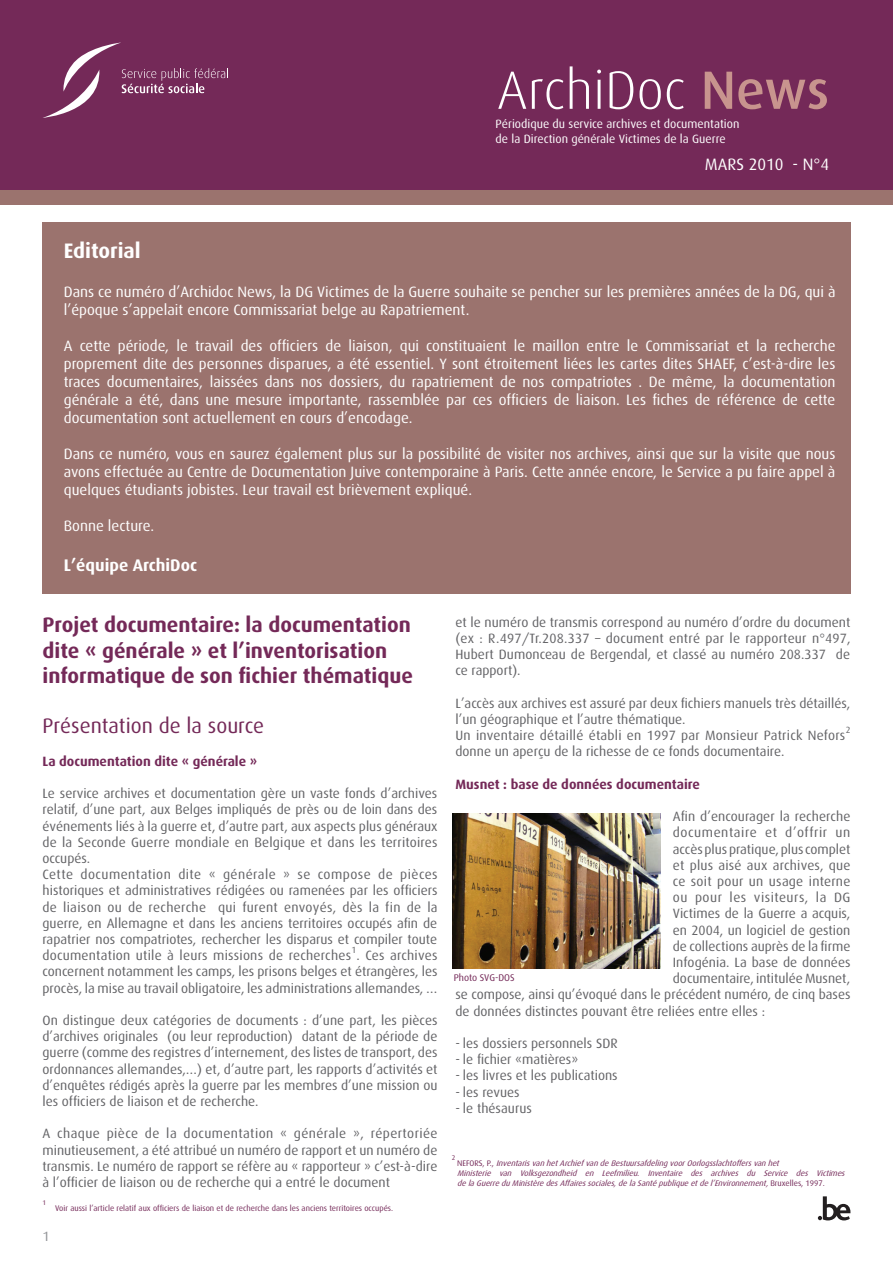
<style>
.page{position:relative;width:893px;height:1263px;background:#fff}
.page>*{position:absolute;margin:0;border:0;box-sizing:border-box;transform-origin:0 0}
.t1{font:300 54px "Dax";color:#fff}
.t2{font:700 21px/25.2px "Dax";color:#742958}
.t3{font:21px "Dax";color:#742958}
.t4{font:700 21px "Dax";color:#fff}
.t5{font:700 16.8px "Dax";color:#fff}
.t6{font:16.5px "Dax";color:#fff}
.t7{font:15px/18px "Dax";color:#fff;text-align:justify}
.t8{font:13.5px/16.2px "Dax";color:#636366}
.t9{font:700 13.5px "Dax";color:#742958}
.t10{font:13.5px "Dax";letter-spacing:.04em;color:#636366}
.t11{font:13.5px "Dax";letter-spacing:.035em;color:#636366}
.t12{font:13.5px "Dax";color:#939598}
.t13{font:12px/14.4px "Dax";color:#fff}
.t14{font:9.75px "Dax";letter-spacing:-.005em;color:#742958}
.t15{font:9px "Dax";color:#636366}
.t16{font:italic 8.1px/9.8px "Dax";color:#742958}
.t17{font:8.1px "Dax";color:#742958}
.t18{font:6.75px "Dax";color:#742958}
.s1{font-weight:500;color:#c8948e}
.s2{font-style:normal}
</style>
<div class="page">
<div style="left:43px;top:223px;width:808px;height:371px;background:#9b736e"></div>
<div style="left:0;top:0;width:893px;height:193px;background:#742958"></div>
<svg style="left:43px;top:43px;width:185px;height:75px"></svg>
<svg style="left:818px;top:1196px;width:32px;height:24px"></svg>
<div style="left:0;top:190px;width:893px;height:14px;background:#9b736e"></div>
<img style="left:453px;top:813px;width:207px;height:156px">
<h1 class="t1" style="left:497px;top:59px;width:334px">ArchiDoc <span class="s1">News</span></h1>
<p class="t13" style="left:496px;top:117px;width:245px">Périodique du service archives et documentation de la Direction générale Victimes de la Guerre</p>
<p class="t6" style="left:705px;top:155px;width:126px">MARS 2010 - N°4</p>
<h2 class="t4" style="left:64px;top:239px;width:79px">Editorial</h2>
<p class="t7" style="left:64px;top:283px;width:773px">Dans ce numéro d’Archidoc News, la DG Victimes de la Guerre souhaite se pencher sur les premières années de la DG, qui à l’époque s’appelait encore Commissariat belge au Rapatriement.</p>
<p class="t7" style="left:64px;top:337px;width:773px">A cette période, le travail des officiers de liaison, qui constituaient le maillon entre le Commissariat et la recherche proprement dite des personnes disparues, a été essentiel. Y sont étroitement liées les cartes dites SHAEF, c’est-à-dire les traces documentaires, laissées dans nos dossiers, du rapatriement de nos compatriotes . De même, la documentation générale a été, dans une mesure importante, rassemblée par ces officiers de liaison. Les fiches de référence de cette documentation sont actuellement en cours d’encodage.</p>
<p class="t7" style="left:64px;top:445px;width:773px">Dans ce numéro, vous en saurez également plus sur la possibilité de visiter nos archives, ainsi que sur la visite que nous avons effectuée au Centre de Documentation Juive contemporaine à Paris. Cette année encore, le Service a pu faire appel à quelques étudiants jobistes. Leur travail est brièvement expliqué.</p>
<p class="t7" style="left:64px;top:517px;width:92px">Bonne lecture.</p>
<p class="t5" style="left:64px;top:555px;width:135px">L’équipe ArchiDoc</p>
<h2 class="t2" style="left:43px;top:613px;width:372px">Projet documentaire: la documentation dite « générale » et l’inventorisation informatique de son fichier thématique</h2>
<h2 class="t3" style="left:43px;top:714px;width:223px">Présentation de la source</h2>
<p class="t9" style="left:43px;top:753px;width:216px">La documentation dite « générale »</p>
<p class="t8" style="left:43px;top:785px;width:397px">Le service archives et documentation gère un vaste fonds d’archives relatif, d’une part, aux Belges impliqués de près ou de loin dans des événements liés à la guerre et, d’autre part, aux aspects plus généraux de la Seconde Guerre mondiale en Belgique et dans les territoires occupés.<br>Cette documentation dite « générale » se compose de pièces historiques et administratives rédigées ou ramenées par les officiers de liaison ou de recherche qui furent envoyés, dès la fin de la guerre, en Allemagne et dans les anciens territoires occupés afin de rapatrier nos compatriotes, rechercher les disparus et compiler toute documentation utile à leurs missions de recherches . Ces archives</p>
<p class="t15" style="left:351px;top:944px;width:6px">1</p>
<p class="t8" style="left:43px;top:964px;width:396px">concernent notamment les camps, les prisons belges et étrangères, les procès, la mise au travail obligatoire, les administrations allemandes, …</p>
<p class="t8" style="left:43px;top:1012px;width:396px;text-align:justify">On distingue deux catégories de documents : d’une part, les pièces d’archives originales (ou leur reproduction) datant de la période de guerre (comme des registres d’internement, des listes de transport, des ordonnances allemandes,…) et, d’autre part, les rapports d’activités et d’enquêtes rédigés après la guerre par les membres d’une mission ou les officiers de liaison et de recherche.</p>
<p class="t8" style="left:43px;top:1126px;width:396px;text-align:justify">A chaque pièce de la documentation « générale », répertoriée minutieusement, a été attribué un numéro de rapport et un numéro de transmis. Le numéro de rapport se réfère au « rapporteur » c’est-à-dire à l’officier de liaison ou de recherche qui a entré le document</p>
<p class="t18" style="left:43px;top:1198px;width:5px">1</p>
<p class="t12" style="left:43px;top:1229px;width:9px">1</p>
<p class="t17" style="left:55px;top:1204px;width:339px">Voir aussi l’article relatif aux officiers de liaison et de recherche dans les anciens territoires occupés.</p>
<p class="t8" style="left:455px;top:614px;width:397px;text-align:justify">et le numéro de transmis correspond au numéro d’ordre du document (ex : R.497/Tr.208.337 – document entré par le rapporteur n°497, Hubert Dumonceau de Bergendal, et classé au numéro 208.337 de ce rapport).</p>
<p class="t8" style="left:455px;top:695px;width:396px">L’accès aux archives est assuré par deux fichiers manuels très détaillés, l’un géographique et l’autre thématique.<br>Un inventaire détaillé établi en 1997 par Monsieur Patrick Nefors</p>
<p class="t15" style="left:846px;top:724px;width:6px">2</p>
<p class="t8" style="left:455px;top:744px;width:330px">donne un aperçu de la richesse de ce fonds documentaire.</p>
<p class="t9" style="left:455px;top:776px;width:246px">Musnet : base de données documentaire</p>
<p class="t8" style="left:673px;top:808px;width:179px">Afin d’encourager la recherche</p>
<p class="t10" style="left:673px;top:825px;width:179px">documentaire et d’offrir un</p>
<p class="t8" style="left:673px;top:841px;width:179px">accès plus pratique, plus complet</p>
<p class="t8" style="left:673px;top:857px;width:179px">et plus aisé aux archives, que</p>
<p class="t8" style="left:673px;top:873px;width:179px">ce soit pour un usage interne</p>
<p class="t11" style="left:673px;top:890px;width:179px">ou pour les visiteurs, la DG</p>
<p class="t8" style="left:673px;top:906px;width:179px">Victimes de la Guerre a acquis,</p>
<p class="t8" style="left:673px;top:922px;width:179px">en 2004, un logiciel de gestion</p>
<p class="t8" style="left:673px;top:938px;width:179px">de collections auprès de la firme</p>
<p class="t8" style="left:673px;top:954px;width:179px">Infogénia. La base de données</p>
<p class="t8" style="left:673px;top:970px;width:179px">documentaire, intitulée Musnet,</p>
<p class="t8" style="left:455px;top:987px;width:396px">se compose, ainsi qu’évoqué dans le précédent numéro, de cinq bases</p>
<p class="t8" style="left:455px;top:1003px;width:311px">de données distinctes pouvant être reliées entre elles :</p>
<p class="t8" style="left:455px;top:1035px;width:164px">- les dossiers personnels SDR</p>
<p class="t8" style="left:455px;top:1051px;width:124px">- le fichier «matières»</p>
<p class="t8" style="left:455px;top:1068px;width:164px">- les livres et les publications</p>
<p class="t8" style="left:455px;top:1084px;width:66px">- les revues</p>
<p class="t8" style="left:455px;top:1100px;width:78px">- le thésaurus</p>
<p class="t14" style="left:454px;top:972px;width:62px">Photo SVG-DOS</p>
<p class="t18" style="left:452px;top:1153px;width:5px">2</p>
<p class="t16" style="left:457px;top:1159px;width:391px"><span class="s2">N E F O R S , P. ,</span> InventarisvanhetArchiefvandeBestuursafdelingvoorOorlogsslachtoffersvanhet<br>Ministerie van Volksgezondheid en Leefmilieu. Inventaire des archives du Service des Victimes delaGuerreduMinistèredesAffairessociales,delaSantépubliqueetdel’Environnement,<span class="s2">B r u x e l l e s , 1 9 9 7 .</span></p>
</div>
